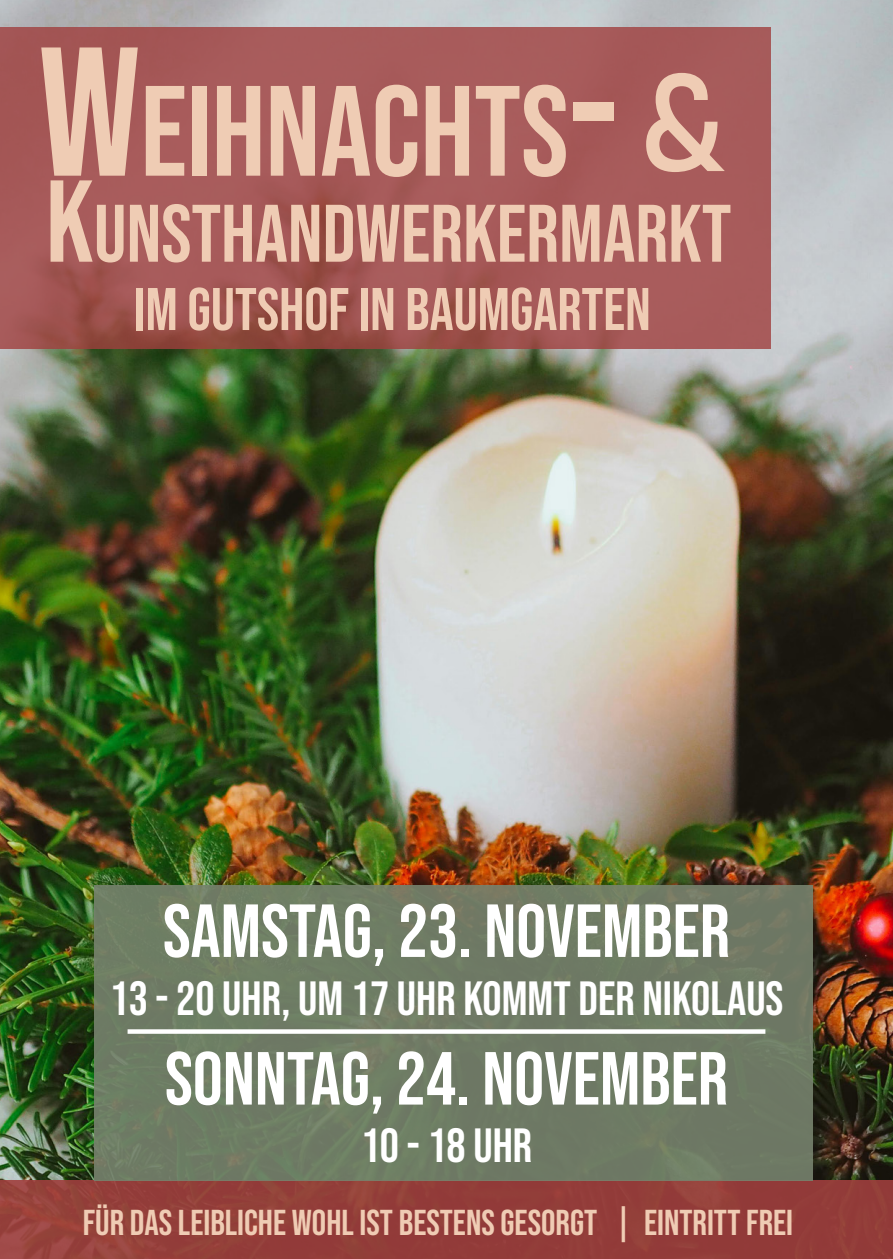
<style>
.page{position:relative;width:893px;height:1259px;background:#fff}
.page>*{position:absolute;margin:0;border:0;box-sizing:border-box;transform-origin:0 0}
.t1{font:137.1px "Bahnschrift";color:#efccb4}
.t2{font:128.1px "Bebas Neue";color:#efccb4}
.t3{font:81.3px "Bebas Neue";color:#efccb4}
.t4{font:75px "Bebas Neue";color:#fff}
.t5{font:60px "Bebas Neue";color:#efccb4}
.t6{font:48px "Bebas Neue";color:#fff}
.t7{font:36px "Bebas Neue";color:#efccb4}
.s1{font-size:183px}
.s2{font-size:116.1px}
</style>
<div class="page">
<img style="left:0;top:0;width:893px;height:1180px">
<div style="left:0;top:1180px;width:893px;height:79px;background:#923c39"></div>
<div style="left:94px;top:884px;width:719px;height:296px;background:#6e7b64"></div>
<svg style="left:0;top:28px;width:771px;height:321px;background:#a45857"></svg>
<svg style="left:128px;top:1029px;width:637px;height:4px;background:#f4f5f3"></svg>
<p class="t2" style="left:39px;top:59px;width:581px"><span class="s1">W</span>EIHNACHTS<span class="s1">-</span></p>
<p class="t1" style="left:637px;top:19px;width:91px">&amp;</p>
<p class="t3" style="left:46px;top:187px;width:687px"><span class="s2">K</span>UNSTHANDWERKERMARKT</p>
<p class="t5" style="left:134px;top:275px;width:518px">IM GUTSHOF IN BAUMGARTEN</p>
<p class="t4" style="left:163px;top:888px;width:569px">SAMSTAG, 23. NOVEMBER</p>
<p class="t6" style="left:109px;top:970px;width:675px">13 - 20 UHR, UM 17 UHR KOMMT DER NIKOLAUS</p>
<p class="t4" style="left:165px;top:1036px;width:565px">SONNTAG, 24. NOVEMBER</p>
<p class="t6" style="left:361px;top:1118px;width:173px">10 - 18 UHR</p>
<p class="t7" style="left:83px;top:1202px;width:712px">FÜR DAS LEIBLICHE WOHL IST BESTENS GESORGT | EINTRITT FREI</p>
</div>
